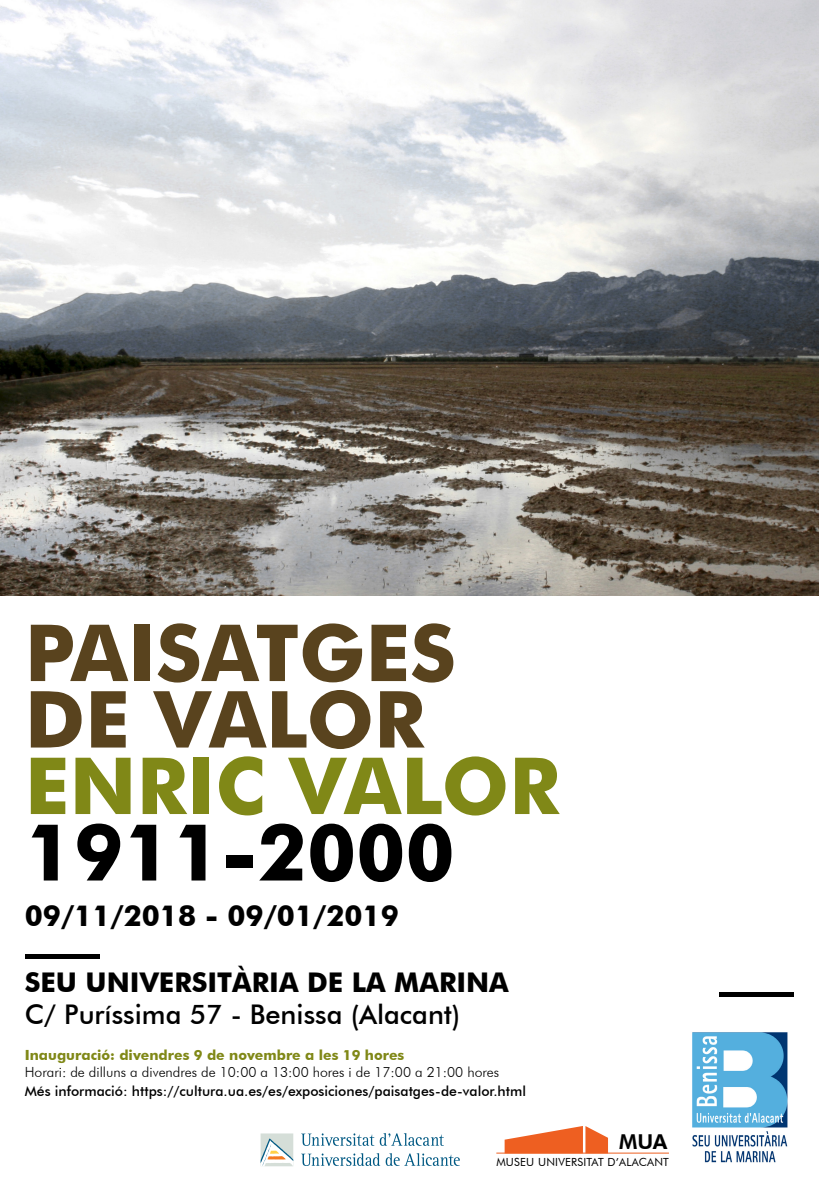
<style>
.page{position:relative;width:819px;height:1191px;background:#fff}
.page>*{position:absolute;margin:0;border:0;box-sizing:border-box;transform-origin:0 0}
.t1{font:700 78.75px/66.5px "Futura BT";color:#59431e}
.t2{font:700 78.75px "Futura BT";color:#808817}
.t3{font:700 78.75px "Futura BT";color:#000}
.t4{font:700 28.96px "Futura BT";color:#000}
.t5{font:500 27.12px "Futura BT";color:#000}
.t6{font:700 27.12px "Futura BT";color:#000}
.t7{font:800 20.47px "Futura BT";color:#000}
.t8{font:500 14px "Futura BT";color:#000}
.t9{font:300 14px "Futura BT";color:#000}
.t10{font:700 14px "Futura BT";color:#808817}
.t11{font:11.2px "Futura BT";letter-spacing:.02em;color:#000}
</style>
<div class="page">
<img style="left:0;top:0;width:819px;height:595px">
<svg style="left:301px;top:1153px;width:159px;height:13px"></svg>
<div style="left:260px;top:1133px;width:33px;height:33px;background:#d5ded8"></div>
<svg style="left:260px;top:1138px;width:33px;height:28px"></svg>
<svg style="left:301px;top:1133px;width:73px;height:12px"></svg>
<svg style="left:380px;top:1133px;width:63px;height:12px"></svg>
<svg style="left:504px;top:1126px;width:104px;height:26px"></svg>
<hr style="left:496px;top:1152px;width:173px;height:1px;background:#ee5f21">
<div style="left:719px;top:992px;width:75px;height:5px;background:#000"></div>
<div style="left:25px;top:954px;width:74px;height:5px;background:#000"></div>
<img style="left:692px;top:1032px;width:96px;height:131px">
<h1 class="t1" style="left:25px;top:619px;width:432px">PAISATGES<br>DE VALOR</h1>
<h1 class="t2" style="left:25px;top:738px;width:536px">ENRIC VALOR</h1>
<h1 class="t3" style="left:25px;top:804px;width:431px">1911-2000</h1>
<h2 class="t4" style="left:25px;top:898px;width:375px">09/11/2018 - 09/01/2019</h2>
<h3 class="t6" style="left:25px;top:965px;width:485px">SEU UNIVERSITÀRIA DE LA MARINA</h3>
<h3 class="t5" style="left:25px;top:998px;width:437px">C/ Puríssima 57 - Benissa (Alacant)</h3>
<p class="t10" style="left:25px;top:1046px;width:381px">I NAUGURACIÓ: DIVENDRES 9 DE NOVEMBRE A LES 19 HORES</p>
<p class="t9" style="left:25px;top:1063px;width:476px">Horari: de dilluns a divendres de 10:00 a 13:00 hores i de 17:00 a 21:00 hores</p>
<p class="t8" style="left:25px;top:1082px;width:502px">Més informació: https://cultura.ua.es/es/exposiciones/paisatges-de-valor.html</p>
<h3 class="t7" style="left:619px;top:1128px;width:50px">MUA</h3>
<p class="t11" style="left:496px;top:1155px;width:174px">MUSEU UNIVERSITAT D’ALACANT</p>
</div>
